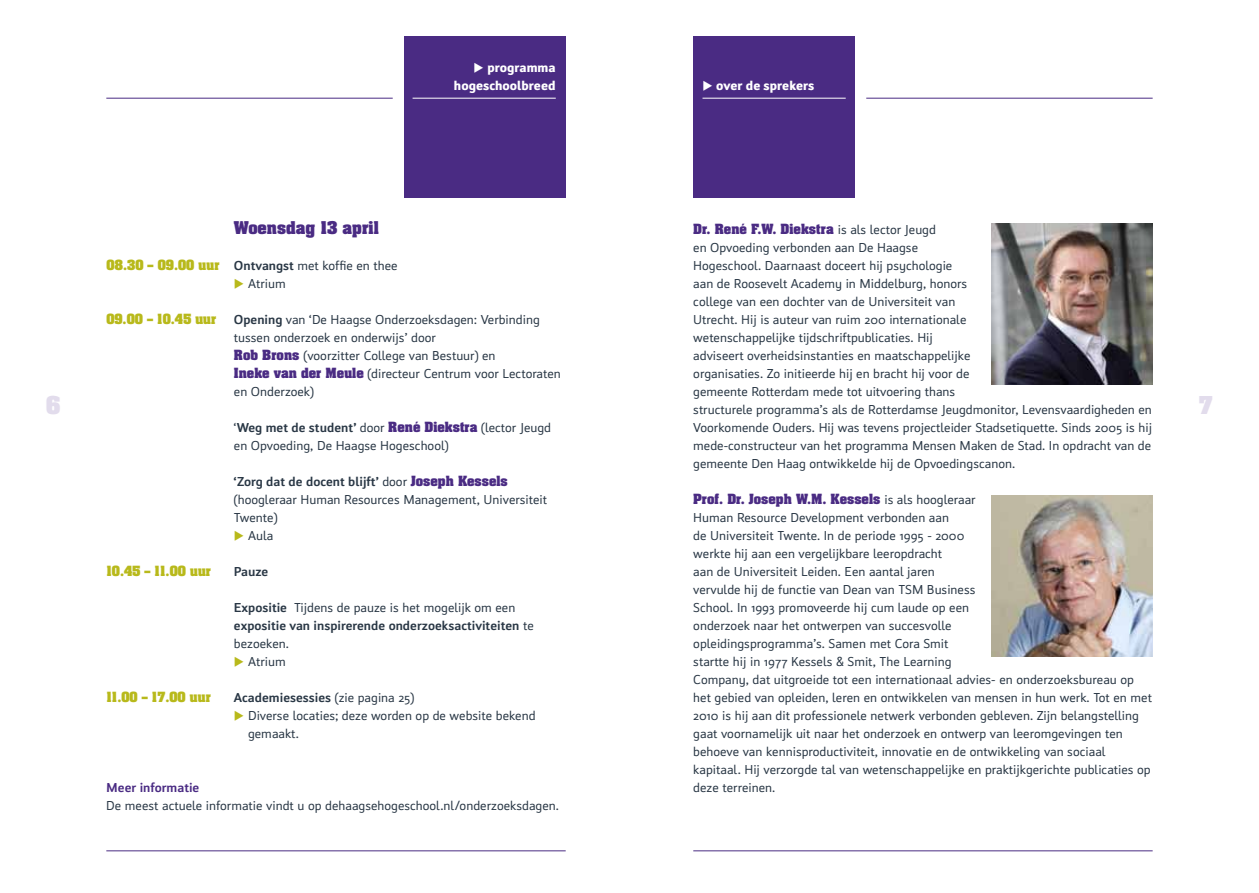
<style>
.page{position:relative;width:1259px;height:893px;background:#fff}
.page>*{position:absolute;margin:0;border:0;box-sizing:border-box;transform-origin:0 0}
.t1{font:700 21px "Aachen Std";color:#e2dcec}
.t2{font:700 15px "Aachen Std";color:#4a2b83}
.t3{font:13.5px/18px "Insider";color:#293745}
.t4{font:700 13.5px/18px "Insider";color:#293745}
.t5{font:900 13.5px/18px "Insider";color:#fff;text-align:right}
.t6{font:700 13.5px "Insider";color:#4a2b83}
.t7{font:700 12px "Aachen Std";color:#4a2b83}
.t8{font:700 12px "Aachen Std";color:#b8b91b}
.s1{font-family:"Aachen Std";font-weight:700;font-size:12px;color:#b8b91b}
.s2{font-weight:700}
.s3{color:#b8b91b}
.s4{font-family:"Aachen Std";font-weight:700;font-size:12px;color:#4a2b83}
.s5{font-weight:400}
.s6{font-family:"Insider";font-weight:400;font-size:13.5px;color:#293745}
</style>
<div class="page">
<div style="left:404px;top:36px;width:162px;height:162px;background:#4a2b83"></div>
<div style="left:693px;top:36px;width:162px;height:162px;background:#4a2b83"></div>
<hr style="left:106px;top:98px;width:287px;height:1px;background:#4a2b83">
<hr style="left:106px;top:850px;width:460px;height:1px;background:#4a2b83">
<hr style="left:412px;top:98px;width:144px;height:1px;background:#fff">
<hr style="left:702px;top:98px;width:143px;height:1px;background:#fff">
<hr style="left:866px;top:98px;width:286px;height:1px;background:#4a2b83">
<hr style="left:693px;top:850px;width:459px;height:1px;background:#4a2b83">
<img style="left:991px;top:223px;width:161px;height:162px">
<img style="left:991px;top:495px;width:161px;height:162px">
<p class="t5" style="left:454px;top:58px;width:103px">◆ programma hogeschoolbreed</p>
<p class="t5" style="left:702px;top:76px;width:113px">◆ over de sprekers</p>
<p class="t2" style="left:234px;top:217px;width:146px">Woensdag 13 april</p>
<p class="t3" style="left:106px;top:256px;width:293px"><span class="s1">08.30 – 09.00 uur</span> <span class="s2">Ontvangst</span> met koffie en thee</p>
<p class="t3" style="left:234px;top:274px;width:53px"><span class="s3">◆</span> Atrium</p>
<p class="t8" style="left:106px;top:310px;width:112px">09.00 – 10.45 uur</p>
<p class="t3" style="left:234px;top:310px;width:328px"><span class="s2">Opening</span> van ‘De Haagse Onderzoeksdagen: Verbinding tussen onderzoek en onderwijs’ door<br><span class="s4">Rob Brons</span> (voorzitter College van Bestuur) en<br><span class="s4">Ineke van der Meule</span> (directeur Centrum voor Lectoraten en Onderzoek)</p>
<p class="t3" style="left:234px;top:418px;width:319px">‘<span class="s2">Weg met de student’</span> door <span class="s4">René Diekstra</span> (lector Jeugd en Opvoeding, De Haagse Hogeschool)</p>
<p class="t3" style="left:234px;top:472px;width:315px"><span class="s2">‘Zorg dat de docent blijft’</span> door <span class="s4">Joseph Kessels </span>(hoogleraar Human Resources Management, Universiteit<br>Twente)</p>
<p class="t3" style="left:234px;top:526px;width:41px"><span class="s3">◆</span> Aula</p>
<p class="t8" style="left:106px;top:562px;width:106px">10.45 – 11.00 uur</p>
<p class="t4" style="left:234px;top:562px;width:36px">Pauze</p>
<p class="t4" style="left:234px;top:598px;width:301px">Expositie <span class="s5">Tijdens de pauze is het mogelijk om een </span>expositie van inspirerende onderzoeksactiviteiten <span class="s5">te bezoeken.</span></p>
<p class="t3" style="left:234px;top:652px;width:53px"><span class="s3">◆</span> Atrium</p>
<p class="t8" style="left:106px;top:688px;width:106px">11.00 – 17.00 uur</p>
<p class="t4" style="left:234px;top:688px;width:182px">Academiesessies <span class="s5">(zie pagina 25)</span></p>
<p class="t3" style="left:248px;top:706px;width:289px;text-indent:-14px"><span class="s3">◆</span> Diverse locaties; deze worden op de website bekend gemaakt.</p>
<p class="t7" style="left:693px;top:220px;width:244px">Dr. René F.W. Diekstra <span class="s6">is als lector Jeugd</span></p>
<p class="t3" style="left:693px;top:238px;width:460px">en Opvoeding verbonden aan De Haagse<br>Hogeschool. Daarnaast doceert hij psychologie<br>aan de Roosevelt Academy in Middelburg, honors<br>college van een dochter van de Universiteit van<br>Utrecht. Hij is auteur van ruim 200 internationale<br>wetenschappelijke tijdschriftpublicaties. Hij<br>adviseert overheidsinstanties en maatschappelijke<br>organisaties. Zo initieerde hij en bracht hij voor de<br>gemeente Rotterdam mede tot uitvoering thans<br>structurele programma’s als de Rotterdamse Jeugdmonitor, Levensvaardigheden en Voorkomende Ouders. Hij was tevens projectleider Stadsetiquette. Sinds 2005 is hij mede-constructeur van het programma Mensen Maken de Stad. In opdracht van de gemeente Den Haag ontwikkelde hij de Opvoedingscanon.</p>
<p class="t7" style="left:693px;top:490px;width:284px">Prof. Dr. Joseph W.M. Kessels <span class="s6">is als hoogleraar</span></p>
<p class="t3" style="left:693px;top:508px;width:460px">Human Resource Development verbonden aan<br>de Universiteit Twente. In de periode 1995 - 2000<br>werkte hij aan een vergelijkbare leeropdracht<br>aan de Universiteit Leiden. Een aantal jaren<br>vervulde hij de functie van Dean van TSM Business<br>School. In 1993 promoveerde hij cum laude op een<br>onderzoek naar het ontwerpen van succesvolle<br>opleidingsprogramma’s. Samen met Cora Smit<br>startte hij in 1977 Kessels &amp; Smit, The Learning<br>Company, dat uitgroeide tot een internationaal advies- en onderzoeksbureau op het gebied van opleiden, leren en ontwikkelen van mensen in hun werk. Tot en met 2010 is hij aan dit professionele netwerk verbonden gebleven. Zijn belangstelling gaat voornamelijk uit naar het onderzoek en ontwerp van leeromgevingen ten behoeve van kennisproductiviteit, innovatie en de ontwikkeling van sociaal kapitaal. Hij verzorgde tal van wetenschappelijke en praktijkgerichte publicaties op deze terreinen.</p>
<h1 class="t1" style="left:46px;top:390px;width:16px">6</h1>
<h1 class="t1" style="left:1199px;top:390px;width:15px">7</h1>
<p class="t6" style="left:106px;top:780px;width:95px">Meer informatie</p>
<p class="t3" style="left:106px;top:796px;width:454px">De meest actuele informatie vindt u op dehaagsehogeschool.nl/onderzoeksdagen.</p>
</div>
